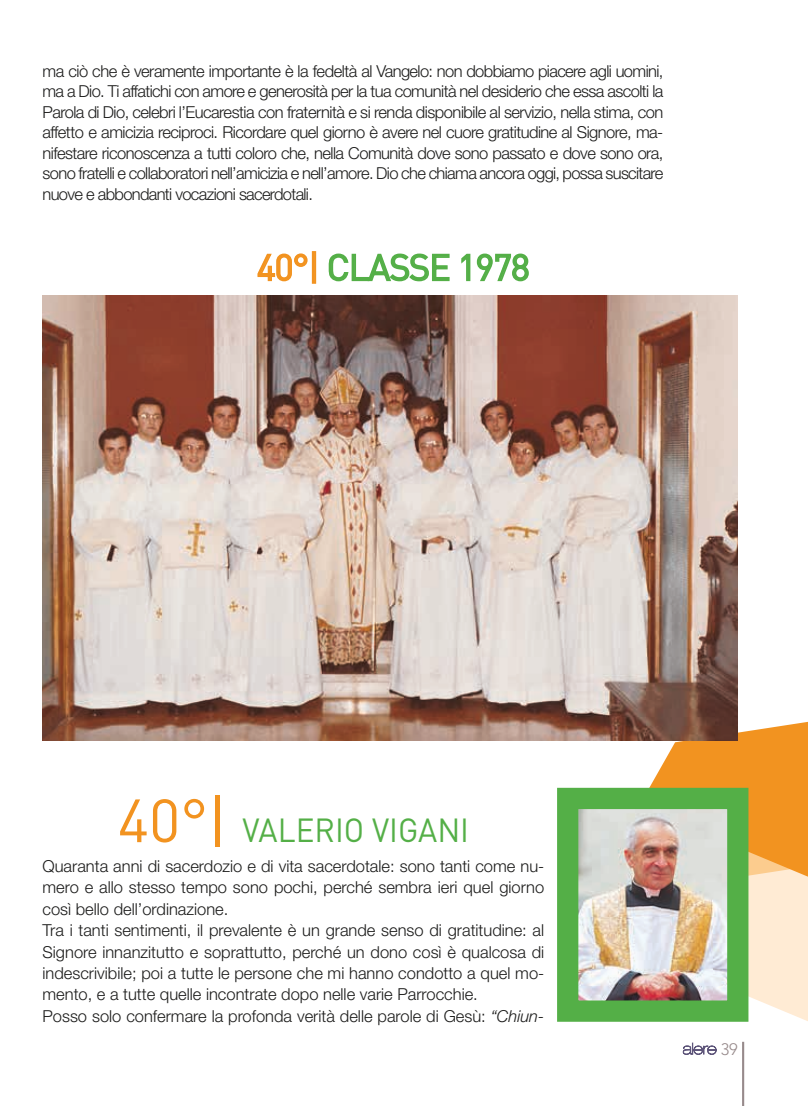
<style>
.page{position:relative;width:808px;height:1106px;background:#fff}
.page>*{position:absolute;margin:0;border:0;box-sizing:border-box;transform-origin:0 0}
.t1{font:36px "DIN";letter-spacing:-.03em;color:#54af47}
.t2{font:33px "DIN";color:#54af47;scale:.95 1}
.t3{font:300 16.5px/21.5px "Helvetica Neue";color:#1c1c1b;text-align:justify}
.t4{font:300 16.5px "Avenir";color:#978a8b}
.s1{color:#f29320}
.s2{font-size:60px;color:#f29320}
.s3{font-style:italic}
</style>
<div class="page">
<svg style="left:639px;top:722px;width:169px;height:299px;background:#f7bd77"></svg>
<img style="left:579px;top:809px;width:147px;height:190px">
<div style="left:557px;top:787px;width:191px;height:234px;border:21px solid #54af47"></div>
<img style="left:43px;top:296px;width:695px;height:444px">
<svg style="left:257px;top:253px;width:51px;height:29px"></svg>
<div style="left:312px;top:251px;width:4px;height:33px;border:2px solid #f29320"></div>
<svg style="left:328px;top:253px;width:122px;height:29px"></svg>
<svg style="left:461px;top:253px;width:68px;height:29px"></svg>
<hr style="left:742px;top:1041px;width:2px;height:65px;background:#978a8b">
<svg style="left:683px;top:1042px;width:33px;height:12px"></svg>
<p class="t3" style="left:43px;top:60px;width:622px;line-height:20.5px">ma ciò che è veramente importante è la fedeltà al Vangelo: non dobbiamo piacere agli uomini, ma a Dio. Ti affatichi con amore e generosità per la tua comunità nel desiderio che essa ascolti la Parola di Dio, celebri l’Eucarestia con fraternità e si renda disponibile al servizio, nella stima, con affetto e amicizia reciproci. Ricordare quel giorno è avere nel cuore gratitudine al Signore, ma&shy;nifestare riconoscenza a tutti coloro che, nella Comunità dove sono passato e dove sono ora, sono fratelli e collaboratori nell’amicizia e nell’amore. Dio che chiama ancora oggi, possa suscitare nuove e abbondanti vocazioni sacerdotali.</p>
<h1 class="t1" style="left:257px;top:245px;width:274px"><span class="s1">40°|</span> CLASSE 1978</h1>
<h2 class="t2" style="left:118px;top:809px;width:371px"><span class="s2">40°|</span> VALERIO VIGANI</h2>
<p class="t3" style="left:43px;top:855px;width:503px;text-align:left">Quaranta anni di sacerdozio e di vita sacerdotale: sono tanti come nu&shy;mero e allo stesso tempo sono pochi, perché sembra ieri quel giorno così bello dell’ordinazione.<br>Tra i tanti sentimenti, il prevalente è un grande senso di gratitudine: al Signore innanzitutto e soprattutto, perché un dono così è qualcosa di indescrivibile; poi a tutte le persone che mi hanno condotto a quel mo&shy;mento, e a tutte quelle incontrate dopo nelle varie Parrocchie.<br>Posso solo confermare la profonda verità delle parole di Gesù: <span class="s3">“Chiun-</span></p>
<p class="t4" style="left:721px;top:1039px;width:19px">39</p>
</div>
